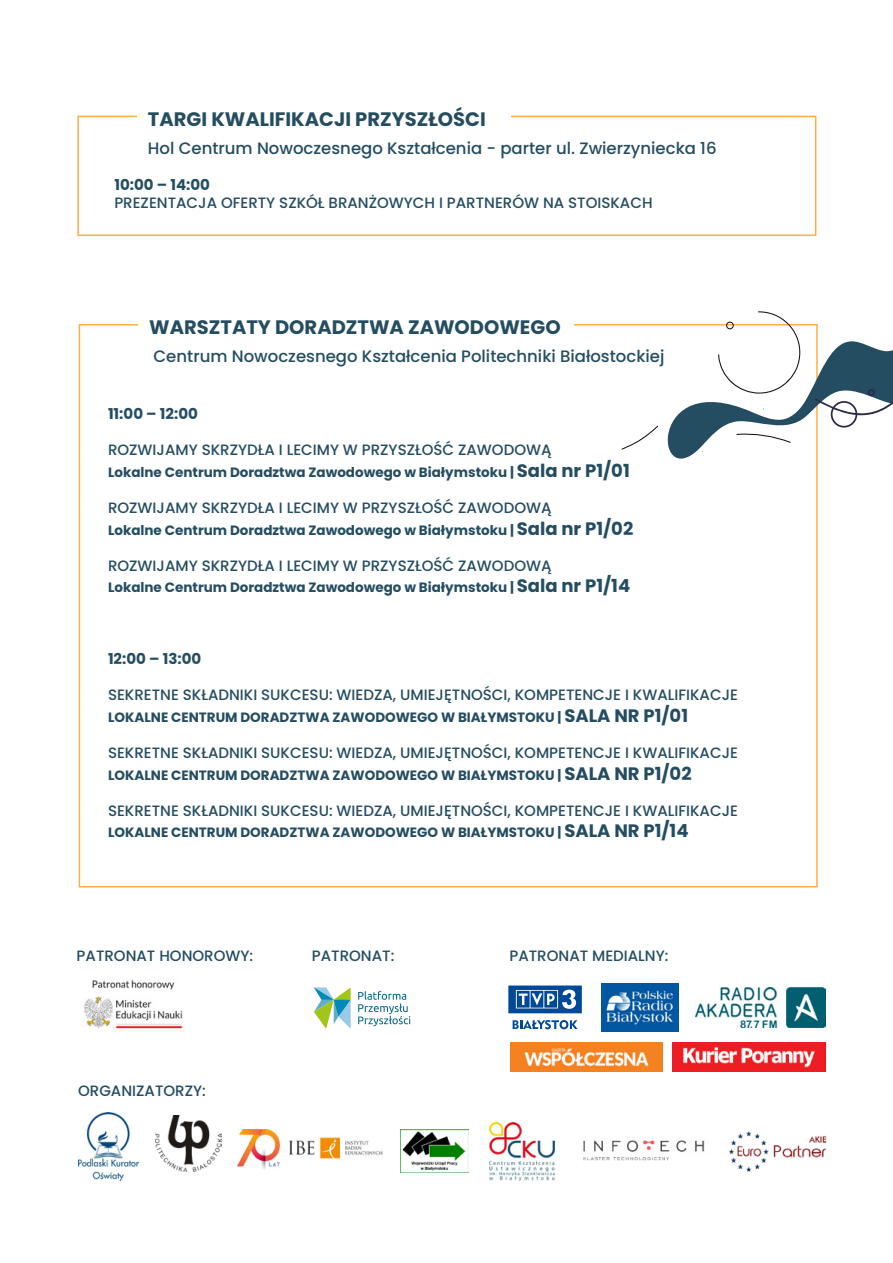
<style>
.page{position:relative;width:893px;height:1263px;background:#fff}
.page>*{position:absolute;margin:0;border:0;box-sizing:border-box;transform-origin:0 0}
.t1{font:700 19.5px "Poppins";color:#244d61}
.t2{font:500 16.5px "Poppins";color:#244d61}
.t3{font:500 15px "Poppins";color:#244d61}
.t4{font:700 15px "Poppins";color:#244d61}
.t5{font:700 13.5px "Poppins";color:#244d61}
.s1{font-size:18px}
</style>
<div class="page">
<img style="left:583px;top:1140px;width:122px;height:20px">
<div style="left:77px;top:116px;width:739px;height:120px;border:2px solid #ffad45"></div>
<div style="left:137px;top:80px;width:373px;height:51px;background:#fff"></div>
<svg style="left:647px;top:324px;width:171px;height:171px"></svg>
<svg style="left:718px;top:311px;width:82px;height:83px"></svg>
<svg style="left:621px;top:426px;width:37px;height:24px"></svg>
<svg style="left:736px;top:433px;width:55px;height:10px"></svg>
<svg style="left:815px;top:324px;width:78px;height:107px"></svg>
<img style="left:84px;top:980px;width:99px;height:49px">
<svg style="left:513px;top:1020px;width:65px;height:9px"></svg>
<svg style="left:508px;top:985px;width:74px;height:28px;background:#3972ad"></svg>
<img style="left:602px;top:983px;width:76px;height:48px">
<img style="left:695px;top:987px;width:130px;height:40px">
<img style="left:78px;top:1113px;width:60px;height:67px">
<img style="left:490px;top:1122px;width:65px;height:58px">
<img style="left:155px;top:1116px;width:67px;height:55px">
<img style="left:729px;top:1131px;width:98px;height:41px">
<img style="left:400px;top:1129px;width:69px;height:43px">
<svg style="left:314px;top:987px;width:37px;height:42px"></svg>
<svg style="left:358px;top:991px;width:52px;height:35px"></svg>
<img style="left:672px;top:1043px;width:153px;height:28px">
<img style="left:510px;top:1043px;width:152px;height:28px">
<img style="left:237px;top:1130px;width:146px;height:39px">
<h1 class="t1" style="left:148px;top:107px;width:339px">TARGI KWALIFIKACJI PRZYSZŁOŚCI</h1>
<p class="t2" style="left:148px;top:139px;width:570px">Hol Centrum Nowoczesnego Kształcenia - parter ul. Zwierzyniecka 16</p>
<p class="t4" style="left:114px;top:176px;width:97px">10:00 – 14:00</p>
<p class="t3" style="left:114px;top:194px;width:540px">PREZENTACJA OFERTY SZKÓŁ BRANŻOWYCH I PARTNERÓW NA STOISKACH</p>
<h1 class="t1" style="left:149px;top:316px;width:413px">WARSZTATY DORADZTWA ZAWODOWEGO</h1>
<p class="t2" style="left:154px;top:347px;width:512px">Centrum Nowoczesnego Kształcenia Politechniki Białostockiej</p>
<p class="t4" style="left:108px;top:405px;width:91px">11:00 – 12:00</p>
<p class="t3" style="left:108px;top:441px;width:445px">ROZWIJAMY SKRZYDŁA I LECIMY W PRZYSZŁOŚĆ ZAWODOWĄ</p>
<p class="t5" style="left:108px;top:464px;width:523px">Lokalne Centrum Doradztwa Zawodowego w Białymstoku | <span class="s1">Sala nr P1/01</span></p>
<p class="t3" style="left:108px;top:499px;width:445px">ROZWIJAMY SKRZYDŁA I LECIMY W PRZYSZŁOŚĆ ZAWODOWĄ</p>
<p class="t5" style="left:108px;top:522px;width:527px">Lokalne Centrum Doradztwa Zawodowego w Białymstoku | <span class="s1">Sala nr P1/02</span></p>
<p class="t3" style="left:108px;top:557px;width:445px">ROZWIJAMY SKRZYDŁA I LECIMY W PRZYSZŁOŚĆ ZAWODOWĄ</p>
<p class="t5" style="left:108px;top:580px;width:524px">Lokalne Centrum Doradztwa Zawodowego w Białymstoku | <span class="s1">Sala nr P1/14</span></p>
<p class="t4" style="left:108px;top:650px;width:95px">12:00 – 13:00</p>
<p class="t3" style="left:108px;top:686px;width:631px">SEKRETNE SKŁADNIKI SUKCESU: WIEDZA, UMIEJĘTNOŚCI, KOMPETENCJE I KWALIFIKACJE</p>
<p class="t5" style="left:108px;top:709px;width:582px">LOKALNE CENTRUM DORADZTWA ZAWODOWEGO W BIAŁYMSTOKU | <span class="s1">SALA NR P1/01</span></p>
<p class="t3" style="left:108px;top:744px;width:631px">SEKRETNE SKŁADNIKI SUKCESU: WIEDZA, UMIEJĘTNOŚCI, KOMPETENCJE I KWALIFIKACJE</p>
<p class="t5" style="left:108px;top:767px;width:585px">LOKALNE CENTRUM DORADZTWA ZAWODOWEGO W BIAŁYMSTOKU | <span class="s1">SALA NR P1/02</span></p>
<p class="t3" style="left:108px;top:801px;width:631px">SEKRETNE SKŁADNIKI SUKCESU: WIEDZA, UMIEJĘTNOŚCI, KOMPETENCJE I KWALIFIKACJE</p>
<p class="t5" style="left:108px;top:824px;width:582px">LOKALNE CENTRUM DORADZTWA ZAWODOWEGO W BIAŁYMSTOKU | <span class="s1">SALA NR P1/14</span></p>
<p class="t3" style="left:77px;top:947px;width:178px">PATRONAT HONOROWY:</p>
<p class="t3" style="left:312px;top:947px;width:84px">PATRONAT:</p>
<p class="t3" style="left:78px;top:1082px;width:129px">ORGANIZATORZY:</p>
<p class="t3" style="left:509px;top:947px;width:161px">PATRONAT MEDIALNY:</p>
</div>
